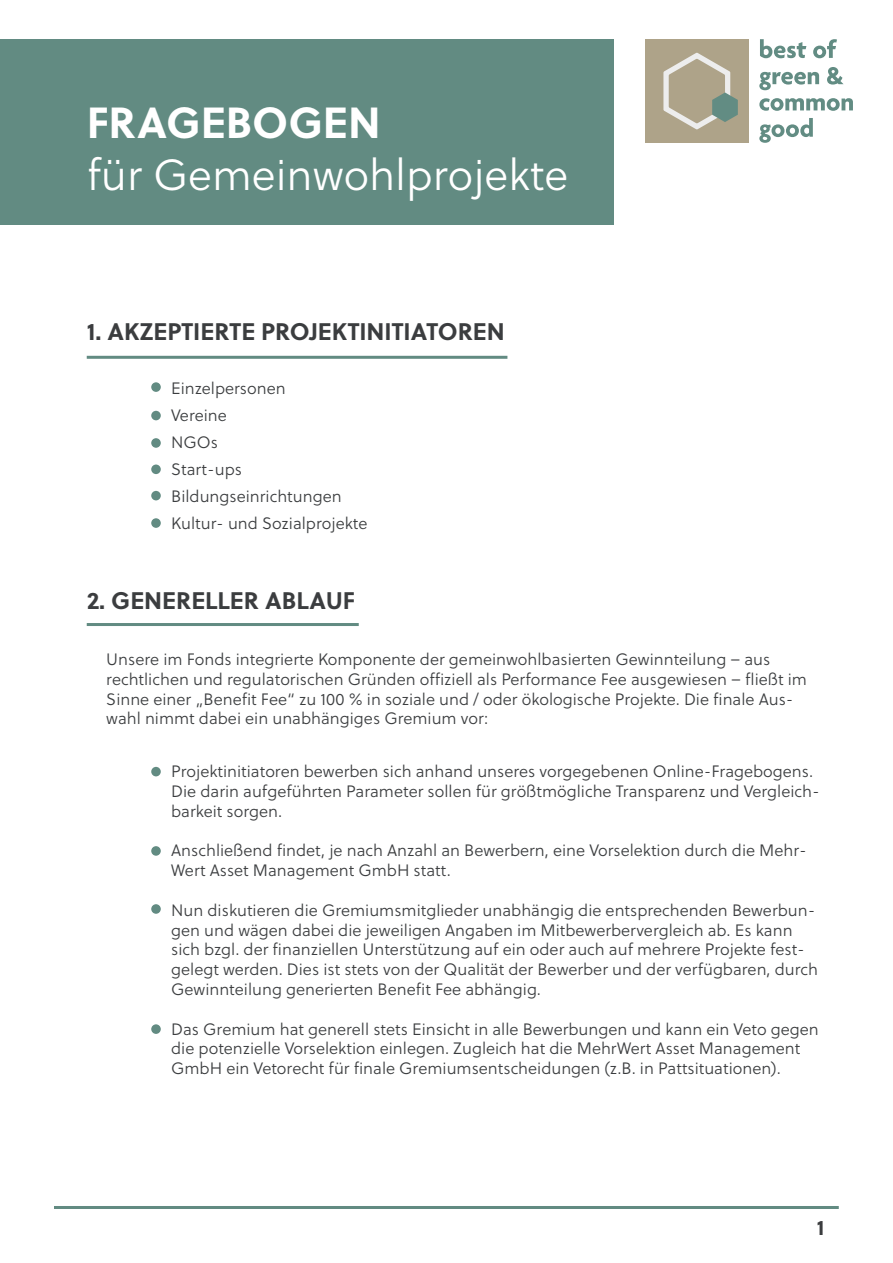
<style>
.page{position:relative;width:893px;height:1263px;background:#fff}
.page>*{position:absolute;margin:0;border:0;box-sizing:border-box;transform-origin:0 0}
.t1{font:43.5px "Soleil Lt";color:#fff}
.t2{font:700 43.5px "Soleil";color:#fff}
.t3{font:700 24px "Soleil";color:#3b3d3f}
.t4{font:700 21px "Soleil";color:#3b3d3f}
.t5{font:16.5px/19.8px "Soleil Lt";color:#3b3d3f}
</style>
<div class="page">
<div style="left:0;top:39px;width:613px;height:186px;background:#628b82"></div>
<div style="left:645px;top:39px;width:104px;height:104px;background:#aea389"></div>
<svg style="left:760px;top:39px;width:46px;height:19px"></svg>
<svg style="left:813px;top:39px;width:24px;height:19px"></svg>
<svg style="left:759px;top:72px;width:60px;height:18px"></svg>
<svg style="left:827px;top:67px;width:16px;height:18px"></svg>
<svg style="left:759px;top:98px;width:94px;height:13px"></svg>
<svg style="left:759px;top:118px;width:54px;height:25px"></svg>
<svg style="left:663px;top:53px;width:75px;height:76px"></svg>
<hr style="left:87px;top:356px;width:420px;height:3px;background:#628b82">
<div style="left:151px;top:767px;width:10px;height:9px;background:#628b82;border-radius:50%"></div>
<div style="left:151px;top:846px;width:10px;height:10px;background:#628b82;border-radius:50%"></div>
<div style="left:151px;top:904px;width:10px;height:10px;background:#628b82;border-radius:50%"></div>
<div style="left:151px;top:1024px;width:10px;height:10px;background:#628b82;border-radius:50%"></div>
<hr style="left:54px;top:1206px;width:785px;height:3px;background:#628b82">
<hr style="left:87px;top:623px;width:272px;height:3px;background:#628b82">
<div style="left:151px;top:382px;width:10px;height:10px;background:#628b82;border-radius:50%"></div>
<div style="left:151px;top:411px;width:10px;height:9px;background:#628b82;border-radius:50%"></div>
<div style="left:151px;top:438px;width:10px;height:10px;background:#628b82;border-radius:50%"></div>
<div style="left:151px;top:464px;width:10px;height:10px;background:#628b82;border-radius:50%"></div>
<div style="left:151px;top:491px;width:10px;height:9px;background:#628b82;border-radius:50%"></div>
<div style="left:151px;top:518px;width:10px;height:10px;background:#628b82;border-radius:50%"></div>
<h1 class="t2" style="left:87px;top:89px;width:295px">FRAGEBOGEN</h1>
<h1 class="t1" style="left:87px;top:145px;width:483px">für Gemeinwohlprojekte</h1>
<h2 class="t3" style="left:87px;top:313px;width:419px">1. AKZEPTIERTE PROJEKTINITIATOREN</h2>
<p class="t5" style="left:171px;top:374px;width:198px;line-height:27px">Einzelpersonen<br>Vereine<br>NGOs<br>Start-ups<br>Bildungseinrichtungen<br>Kultur- und Sozialprojekte</p>
<h2 class="t3" style="left:87px;top:582px;width:270px">2. GENERELLER ABLAUF</h2>
<p class="t5" style="left:106px;top:649px;width:702px">Unsere im Fonds integrierte Komponente der gemeinwohlbasierten Gewinnteilung – aus rechtlichen und regulatorischen Gründen offiziell als Performance Fee ausgewiesen – fließt im Sinne einer „Benefit Fee“ zu 100 % in soziale und / oder ökologische Projekte. Die finale Aus&shy;wahl nimmt dabei ein unabhängiges Gremium vor:</p>
<p class="t5" style="left:171px;top:761px;width:650px">Projektinitiatoren bewerben sich anhand unseres vorgegebenen Online-Fragebogens.<br>Die darin aufgeführten Parameter sollen für größtmögliche Transparenz und Vergleich&shy;barkeit sorgen.</p>
<p class="t5" style="left:171px;top:840px;width:637px">Anschließend findet, je nach Anzahl an Bewerbern, eine Vorselektion durch die Mehr-<br>Wert Asset Management GmbH statt.</p>
<p class="t5" style="left:171px;top:900px;width:648px">Nun diskutieren die Gremiumsmitglieder unabhängig die entsprechenden Bewerbun&shy;gen und wägen dabei die jeweiligen Angaben im Mitbewerbervergleich ab. Es kann sich bzgl. der finanziellen Unterstützung auf ein oder auch auf mehrere Projekte fest&shy;gelegt werden. Dies ist stets von der Qualität der Bewerber und der verfügbaren, durch Gewinnteilung generierten Benefit Fee abhängig.</p>
<p class="t5" style="left:171px;top:1019px;width:649px">Das Gremium hat generell stets Einsicht in alle Bewerbungen und kann ein Veto gegen die potenzielle Vorselektion einlegen. Zugleich hat die MehrWert Asset Management<br>GmbH ein Vetorecht für finale Gremiumsentscheidungen (z.B. in Pattsituationen).</p>
<p class="t4" style="left:817px;top:1211px;width:9px">1</p>
</div>
